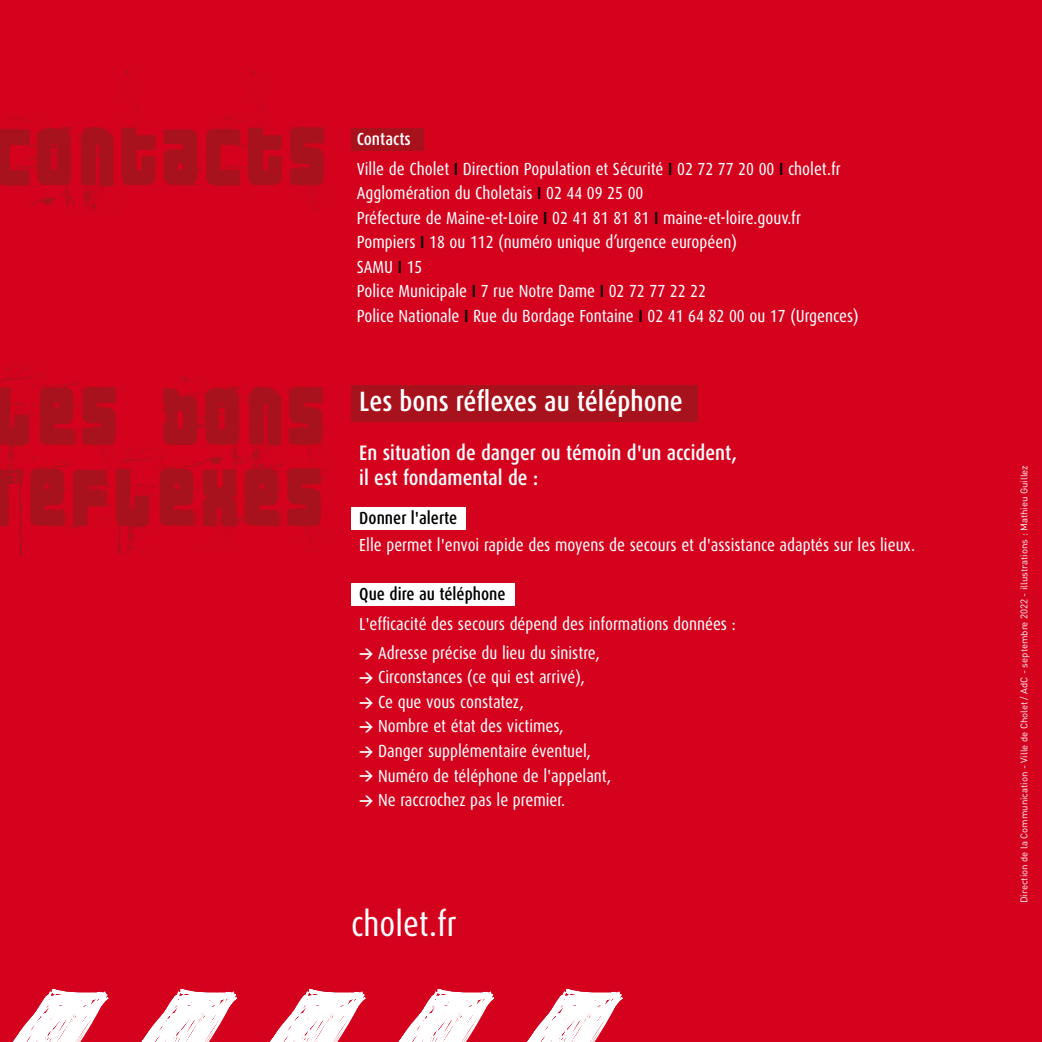
<style>
.page{position:relative;width:1042px;height:1042px;background:#d4021d}
.page>*{position:absolute;margin:0;border:0;box-sizing:border-box;transform-origin:0 0}
.t1{font:35px "Dax Condensed";color:#fff}
.t2{font:500 28px "Dax Condensed";color:#fff}
.t3{font:500 21px/24.5px "Dax Condensed";color:#fff}
.t4{font:17.5px/24.5px "Dax Condensed";color:#fff}
.t5{font:500 17.5px "Dax Condensed";color:#000}
.t6{font:9.62px "DIN";color:#fff}
.s1{font-weight:500}
.s2{font-weight:500;color:#000}
.s3{font-family:"DIN";font-weight:700;font-size:14px}
</style>
<div class="page">
<svg style="left:13px;top:989px;width:610px;height:53px"></svg>
<svg style="left:0;top:70px;width:330px;height:143px"></svg>
<svg style="left:0;top:361px;width:329px;height:195px"></svg>
<div style="left:351px;top:385px;width:346px;height:36px;background:#a8121c"></div>
<div style="left:351px;top:507px;width:114px;height:23px;background:#fff"></div>
<div style="left:351px;top:583px;width:163px;height:23px;background:#fff"></div>
<div style="left:351px;top:128px;width:72px;height:23px;background:#a8121c"></div>
<p class="t4" style="left:357px;top:125px;width:485px;line-height:29.4px"><span class="s1">Contacts<br></span>Ville de Cholet <span class="s2">I</span> Direction Population et Sécurité <span class="s2">I</span> 02 72 77 20 00 <span class="s2">I</span> cholet.fr</p>
<p class="t4" style="left:357px;top:181px;width:503px">Agglomération du Choletais <span class="s2">I</span> 02 44 09 25 00<br>Préfecture de Maine-et-Loire <span class="s2">I</span> 02 41 81 81 81 <span class="s2">I</span> maine-et-loire.gouv.fr Pompiers <span class="s2">I</span> 18 ou 112 (numéro unique d’urgence européen)<br>SAMU <span class="s2">I</span> 15<br>Police Municipale <span class="s2">I</span> 7 rue Notre Dame <span class="s2">I</span> 02 72 77 22 22<br>Police Nationale <span class="s2">I</span> Rue du Bordage Fontaine <span class="s2">I</span> 02 41 64 82 00 ou 17 (Urgences)</p>
<h2 class="t2" style="left:359px;top:386px;width:325px">Les bons réflexes au téléphone</h2>
<p class="t3" style="left:359px;top:441px;width:379px">En situation de danger ou témoin d'un accident, il est fondamental de :</p>
<p class="t5" style="left:359px;top:508px;width:99px">Donner l'alerte</p>
<p class="t4" style="left:359px;top:533px;width:557px">Elle permet l'envoi rapide des moyens de secours et d'assistance adaptés sur les lieux.</p>
<p class="t5" style="left:359px;top:584px;width:148px">Que dire au téléphone</p>
<p class="t4" style="left:359px;top:609px;width:378px;line-height:29.4px">L'efficacité des secours dépend des informations données : <span class="s3">&gt;</span> Adresse précise du lieu du sinistre,</p>
<p class="t4" style="left:359px;top:665px;width:254px"><span class="s3">&gt;</span> Circonstances (ce qui est arrivé),<br><span class="s3">&gt;</span> Ce que vous constatez,<br><span class="s3">&gt;</span> Nombre et état des victimes,<br><span class="s3">&gt;</span> Danger supplémentaire éventuel,<br><span class="s3">&gt;</span> Numéro de téléphone de l'appelant, <span class="s3">&gt;</span> Ne raccrochez pas le premier.</p>
<h1 class="t1" style="left:351px;top:904px;width:107px">cholet.fr</h1>
<p class="t6" style="left:1018px;top:903px;width:439px;rotate:-90deg">Direction de la Communication - Ville de Cholet / AdC - septembre 2022 - illustrations : Mathieu Guillez</p>
</div>
